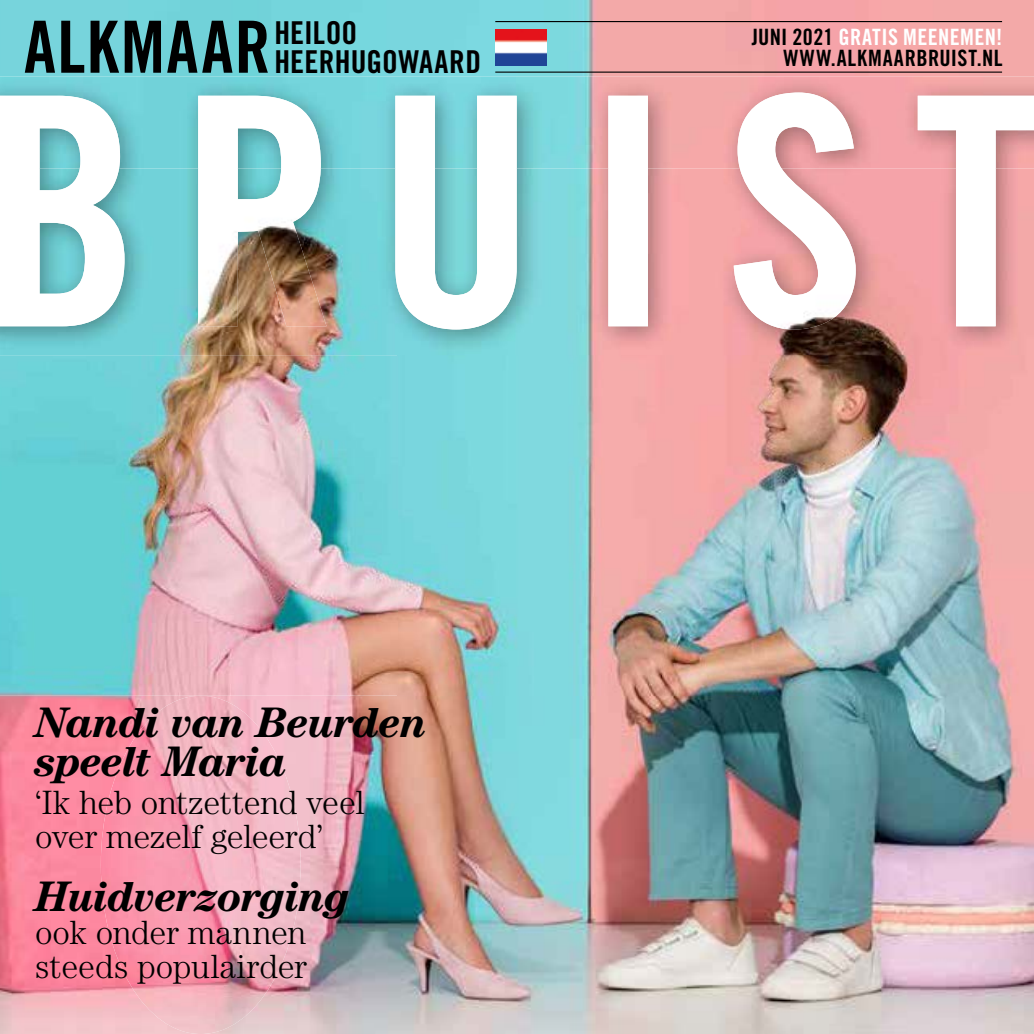
<style>
.page{position:relative;width:1034px;height:1034px;background:#fff}
.page>*{position:absolute;margin:0;border:0;box-sizing:border-box;transform-origin:0 0}
.t1{font:72px "Trade Gothic LT Std Bd Cn 20";letter-spacing:.02em;color:#000}
.t2{font:italic 700 42.75px/38.2px "Century LT";letter-spacing:-.03em;color:#000}
.t3{font:300 33.75px/33.8px "Century LT";letter-spacing:-.01em;color:#000}
.t4{font:31.5px/29px "Trade Gothic LT Std Bd Cn 20";color:#000}
.t5{font:22.5px/20.2px "Trade Gothic LT Std Bd Cn 20";letter-spacing:.02em;color:#000;text-align:right}
.s1{color:#fff}
</style>
<div class="page">
<img style="left:0;top:0;width:1033px;height:1033px">
<img style="left:1033px;top:76px;width:1px;height:279px">
<img style="left:0;top:76px;width:1033px;height:619px">
<svg style="left:0;top:92px;width:1033px;height:237px"></svg>
<img style="left:0;top:168px;width:995px;height:161px">
<hr style="left:495px;top:21px;width:506px;height:1px;background:#000">
<hr style="left:495px;top:72px;width:506px;height:1px;background:#000">
<img style="left:495px;top:29px;width:51px;height:36px">
<img style="left:101px;top:695px;width:199px;height:338px">
<h1 class="t1" style="left:24px;top:3px;width:248px">ALKMAAR</h1>
<p class="t4" style="left:274px;top:18px;width:208px">HEILOO<br>HEERHUGOWAARD</p>
<p class="t5" style="left:751px;top:27px;width:252px">JUNI 2021 <span class="s1">GRATIS MEENEMEN!<br></span>WWW.ALKMAARBRUIST.NL</p>
<p class="t2" style="left:35px;top:703px;width:394px">Nandi van Beurden speelt Maria</p>
<p class="t3" style="left:35px;top:784px;width:331px">‘Ik heb ontzettend veel over mezelf geleerd’</p>
<p class="t2" style="left:35px;top:876px;width:317px">Huidverzorging</p>
<p class="t3" style="left:35px;top:915px;width:274px">ook onder mannen steeds populairder</p>
</div>
